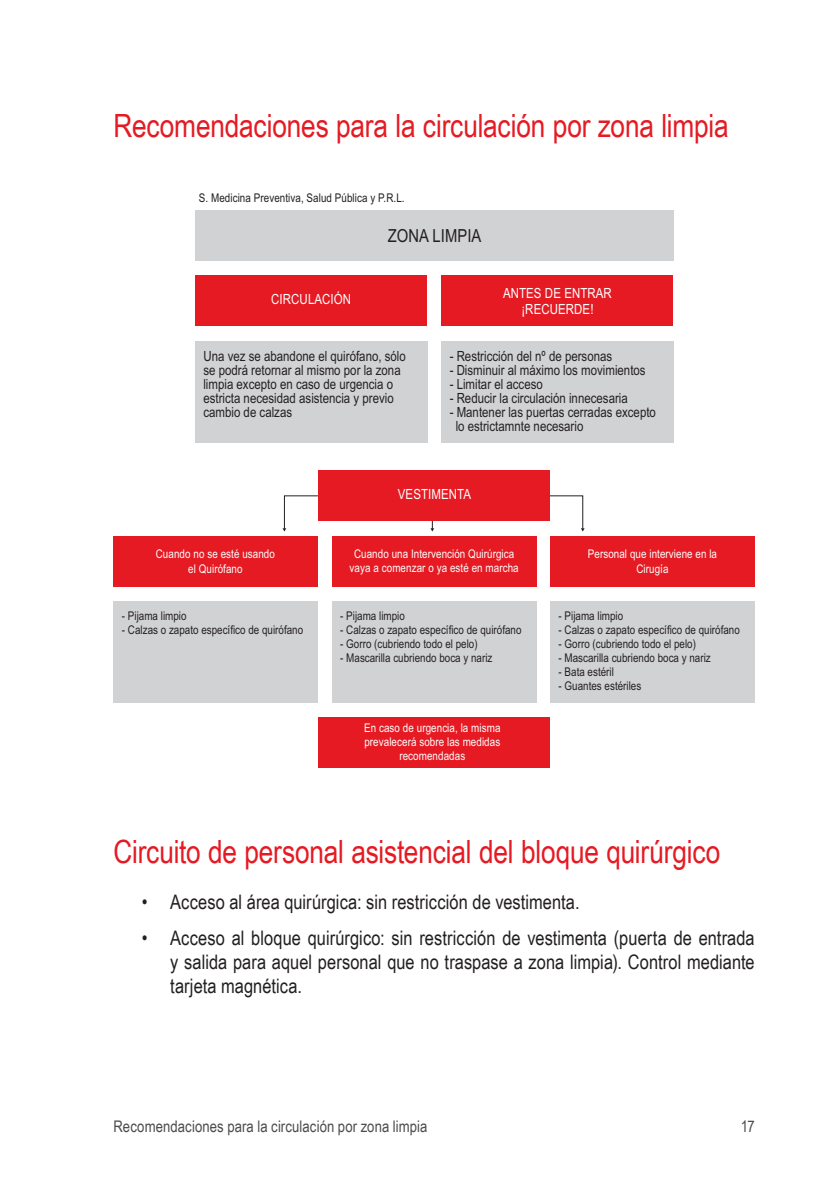
<style>
.page{position:relative;width:840px;height:1191px;background:#fff}
.page>*{position:absolute;margin:0;border:0;box-sizing:border-box;transform-origin:0 0}
.H1__Capitulo_princip{font:32px "Arial Narrow";letter-spacing:-.005em;color:#e51a23}
.li__lista{font:20px/24px "Arial Narrow";letter-spacing:.005em;color:#231f20;text-align:justify}
.Imagen{font:18px "Arial Narrow";letter-spacing:.005em;color:#231f20}
.t1{font:16px "Arial Narrow";letter-spacing:.005em;color:#4b4c4d}
.Imagen-2{font:14px/14px "Arial Narrow";color:#231f20}
.Imagen-3{font:14px/16.8px "Arial Narrow";letter-spacing:.005em;color:#fff;text-align:center}
.Imagen-4{font:12px "Arial Narrow";color:#231f20}
.Imagen-5{font:12px/14.4px "Arial Narrow";letter-spacing:.005em;color:#fff;text-align:center}
</style>
<div class="page">
<svg style="left:550px;top:495px;width:34px;height:36px"></svg>
<svg style="left:282px;top:495px;width:36px;height:36px"></svg>
<svg style="left:430px;top:521px;width:4px;height:10px"></svg>
<div style="left:113px;top:536px;width:205px;height:51px;background:#e51a23"></div>
<div style="left:331px;top:536px;width:205px;height:51px;background:#e51a23"></div>
<div style="left:318px;top:470px;width:232px;height:51px;background:#e51a23"></div>
<div style="left:195px;top:211px;width:478px;height:50px;background:#d1d2d4"></div>
<div style="left:318px;top:716px;width:232px;height:51px;background:#e51a23"></div>
<div style="left:550px;top:536px;width:204px;height:51px;background:#e51a23"></div>
<div style="left:550px;top:601px;width:204px;height:102px;background:#d1d2d4"></div>
<div style="left:441px;top:275px;width:232px;height:50px;background:#e51a23"></div>
<div style="left:441px;top:341px;width:232px;height:102px;background:#d1d2d4"></div>
<div style="left:195px;top:275px;width:232px;height:50px;background:#e51a23"></div>
<div style="left:195px;top:341px;width:232px;height:102px;background:#d1d2d4"></div>
<div style="left:331px;top:601px;width:205px;height:102px;background:#d1d2d4"></div>
<div style="left:113px;top:601px;width:205px;height:102px;background:#d1d2d4"></div>
<p class="H1__Capitulo_princip" style="left:113px;top:102px;width:616px">Recomendaciones para la circulación por zona limpia</p>
<p class="Imagen-4" style="left:199px;top:189px;width:207px">S. Medicina Preventiva, Salud Pública y P.R.L.</p>
<p class="Imagen" style="left:387px;top:223px;width:95px">ZONA LIMPIA</p>
<p class="Imagen-3" style="left:271px;top:290px;width:81px">CIRCULACIÓN</p>
<p class="Imagen-2" style="left:203px;top:349px;width:204px">Una vez se abandone el quirófano, sólo se podrá retornar al mismo por la zona limpia excepto en caso de urgencia o estricta necesidad asistencia y previo cambio de calzas</p>
<p class="Imagen-3" style="left:502px;top:284px;width:110px">ANTES DE ENTRAR ¡RECUERDE!</p>
<p class="Imagen-2" style="left:449px;top:349px;width:164px">- Restricción del nº de personas</p>
<p class="Imagen-2" style="left:449px;top:363px;width:197px">- Disminuir al máximo los movimientos</p>
<p class="Imagen-2" style="left:449px;top:377px;width:95px">- Limitar el acceso</p>
<p class="Imagen-2" style="left:449px;top:391px;width:179px">- Reducir la circulación innecesaria</p>
<p class="Imagen-2" style="left:455px;top:405px;width:202px;text-indent:-6px">- Mantener las puertas cerradas excepto lo estrictamnte necesario</p>
<p class="Imagen-3" style="left:397px;top:485px;width:75px">VESTIMENTA</p>
<p class="Imagen-5" style="left:156px;top:546px;width:121px">Cuando no se esté usando el Quirófano</p>
<p class="Imagen-5" style="left:349px;top:545px;width:170px">Cuando una Intervención Quirúrgica vaya a comenzar o ya esté en marcha</p>
<p class="Imagen-4" style="left:122px;top:606px;width:66px">- Pijama limpio</p>
<p class="Imagen-4" style="left:122px;top:620px;width:183px">- Calzas o zapato específico de quirófano</p>
<p class="Imagen-4" style="left:340px;top:606px;width:66px">- Pijama limpio</p>
<p class="Imagen-4" style="left:340px;top:620px;width:183px">- Calzas o zapato específico de quirófano</p>
<p class="Imagen-4" style="left:340px;top:634px;width:139px">- Gorro (cubriendo todo el pelo)</p>
<p class="Imagen-4" style="left:340px;top:648px;width:154px">- Mascarilla cubriendo boca y nariz</p>
<p class="Imagen-5" style="left:364px;top:719px;width:138px">En caso de urgencia, la misma prevalecerá sobre las medidas recomendadas</p>
<p class="Imagen-5" style="left:587px;top:546px;width:131px">Personal que interviene en la<br>Cirugía</p>
<p class="Imagen-4" style="left:558px;top:606px;width:66px">- Pijama limpio</p>
<p class="Imagen-4" style="left:558px;top:620px;width:183px">- Calzas o zapato específico de quirófano</p>
<p class="Imagen-4" style="left:558px;top:634px;width:139px">- Gorro (cubriendo todo el pelo)</p>
<p class="Imagen-4" style="left:558px;top:648px;width:154px">- Mascarilla cubriendo boca y nariz</p>
<p class="Imagen-4" style="left:558px;top:662px;width:57px">- Bata estéril</p>
<p class="Imagen-4" style="left:558px;top:676px;width:84px">- Guantes estériles</p>
<p class="H1__Capitulo_princip" style="left:113px;top:827px;width:608px">Circuito de personal asistencial del bloque quirúrgico</p>
<p class="li__lista" style="left:142px;top:889px;width:439px">• Acceso al área quirúrgica: sin restricción de vestimenta.</p>
<p class="li__lista" style="left:170px;top:924px;width:585px;text-indent:-28px">• Acceso al bloque quirúrgico: sin restricción de vestimenta (puerta de entrada y salida para aquel personal que no traspase a zona limpia). Control mediante tarjeta magnética.</p>
<h3 class="t1" style="left:113px;top:1114px;width:315px">Recomendaciones para la circulación por zona limpia</h3>
<h3 class="t1" style="left:740px;top:1114px;width:15px">17</h3>
</div>
